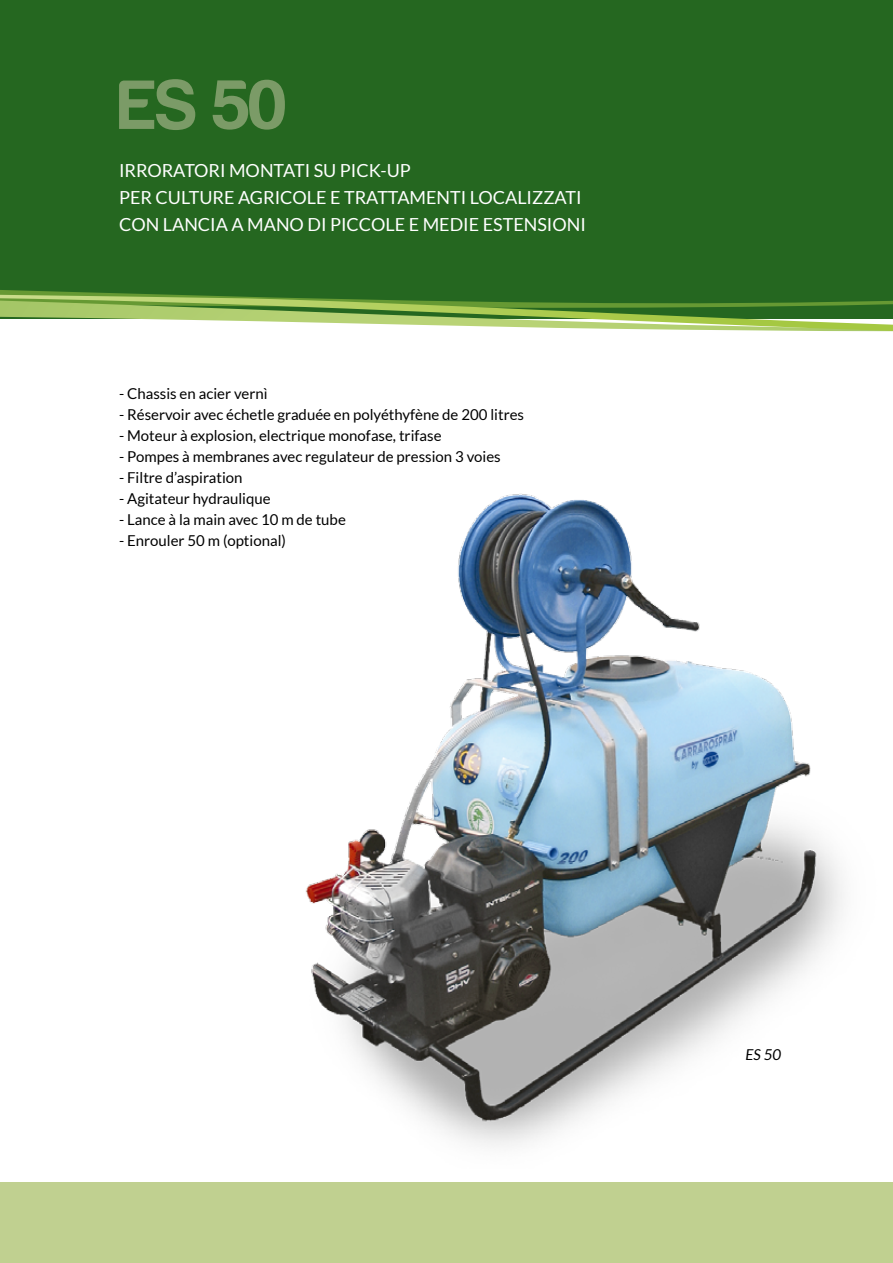
<style>
.page{position:relative;width:893px;height:1263px;background:#fff}
.page>*{position:absolute;margin:0;border:0;box-sizing:border-box;transform-origin:0 0}
.t1{font:72px "Harabara";color:#7b9b67}
.t2{font:18px/27px "Lato";color:#fff}
.t3{font:15px "Lato";color:#000}
.t4{font:italic 15px "Lato";color:#000}
</style>
<div class="page">
<img style="left:305px;top:493px;width:539px;height:654px">
<div style="left:0;top:0;width:893px;height:318px;background:#256720"></div>
<svg style="left:0;top:295px;width:893px;height:36px"></svg>
<div style="left:0;top:1182px;width:893px;height:81px;background:#c0d090"></div>
<h1 class="t1" style="left:119px;top:68px;width:169px">ES 50</h1>
<p class="t2" style="left:119px;top:157px;width:468px">IRRORATORI MONTATI SU PICK-UP<br>PER CULTURE AGRICOLE E TRATTAMENTI LOCALIZZATI<br>CON LANCIA A MANO DI PICCOLE E MEDIE ESTENSIONI</p>
<p class="t3" style="left:119px;top:385px;width:150px">- Chassis en acier vernì</p>
<p class="t3" style="left:119px;top:406px;width:406px">- Réservoir avec échetle graduée en polyéthyfène de 200 litres</p>
<p class="t3" style="left:119px;top:427px;width:324px">- Moteur à explosion, electrique monofase, trifase</p>
<p class="t3" style="left:119px;top:448px;width:383px">- Pompes à membranes avec regulateur de pression 3 voies</p>
<p class="t3" style="left:119px;top:469px;width:125px">- Filtre d’aspiration</p>
<p class="t3" style="left:119px;top:490px;width:153px">- Agitateur hydraulique</p>
<p class="t3" style="left:119px;top:511px;width:228px">- Lance à la main avec 10 m de tube</p>
<p class="t3" style="left:119px;top:532px;width:168px">- Enrouler 50 m (optional)</p>
<p class="t4" style="left:746px;top:1046px;width:37px">ES 50</p>
</div>
